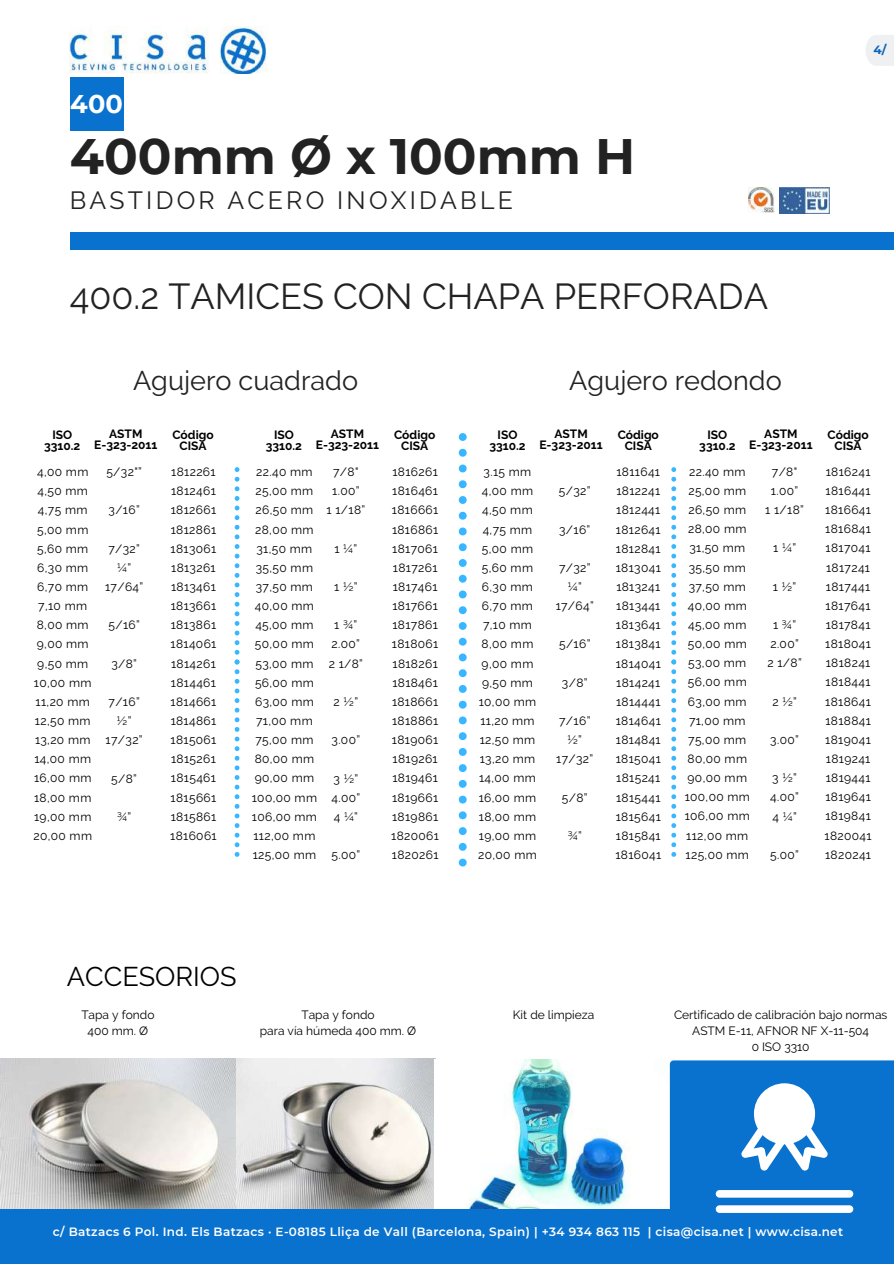
<style>
.page{position:relative;width:894px;height:1264px;background:#fff}
.page>*{position:absolute;margin:0;border:0;box-sizing:border-box;transform-origin:0 0}
.t1{font:700 49.65px "Montserrat";color:#222}
.t2{font:36px "Raleway";color:#222}
.t3{font:27px "Raleway";color:#222}
.t4{font:27px "Raleway";color:#000}
.t5{font:700 25.5px "Montserrat";color:#fff}
.t6{font:24.9px "Raleway";letter-spacing:.13em;color:#222}
.t7{font:12px/19.2px "Raleway";letter-spacing:.03em;color:#000;text-align:center}
.t8{font:700 12px/11.2px "Raleway";color:#000;text-align:center}
.t9{font:12px/15.8px "Raleway";color:#000;text-align:center}
.t10{font:600 12px "Montserrat";letter-spacing:.03em;color:#fff}
.t11{font:700 12px "Montserrat";color:#0a66bb}
</style>
<div class="page">
<img style="left:0;top:1058px;width:238px;height:151px">
<img style="left:237px;top:1058px;width:198px;height:150px">
<img style="left:434px;top:1059px;width:197px;height:150px">
<div style="left:0;top:1209px;width:893px;height:54px;background:#0972ce"></div>
<svg style="left:669px;top:1060px;width:224px;height:153px"></svg>
<div style="left:715px;top:1205px;width:138px;height:7px;background:#fff;border-radius:4px"></div>
<div style="left:715px;top:1189px;width:138px;height:8px;background:#fff;border-radius:4px"></div>
<div style="left:70px;top:232px;width:823px;height:17px;background:#0972ce"></div>
<svg style="left:866px;top:35px;width:27px;height:31px"></svg>
<div style="left:70px;top:78px;width:53px;height:53px;background:#0972ce"></div>
<svg style="left:458px;top:764px;width:8px;height:8px"></svg>
<svg style="left:458px;top:780px;width:8px;height:7px"></svg>
<svg style="left:458px;top:795px;width:8px;height:8px"></svg>
<svg style="left:458px;top:811px;width:8px;height:8px"></svg>
<svg style="left:458px;top:827px;width:8px;height:8px"></svg>
<svg style="left:458px;top:842px;width:8px;height:8px"></svg>
<svg style="left:458px;top:858px;width:8px;height:8px"></svg>
<svg style="left:458px;top:433px;width:8px;height:8px"></svg>
<svg style="left:458px;top:449px;width:8px;height:7px"></svg>
<svg style="left:458px;top:464px;width:8px;height:8px"></svg>
<svg style="left:458px;top:480px;width:8px;height:8px"></svg>
<svg style="left:458px;top:496px;width:8px;height:8px"></svg>
<svg style="left:458px;top:512px;width:8px;height:7px"></svg>
<svg style="left:458px;top:527px;width:8px;height:8px"></svg>
<svg style="left:458px;top:543px;width:8px;height:8px"></svg>
<svg style="left:458px;top:559px;width:8px;height:8px"></svg>
<svg style="left:458px;top:575px;width:8px;height:7px"></svg>
<svg style="left:458px;top:590px;width:8px;height:8px"></svg>
<svg style="left:458px;top:606px;width:8px;height:8px"></svg>
<svg style="left:458px;top:622px;width:8px;height:8px"></svg>
<svg style="left:458px;top:637px;width:8px;height:8px"></svg>
<svg style="left:458px;top:653px;width:8px;height:8px"></svg>
<svg style="left:458px;top:669px;width:8px;height:8px"></svg>
<svg style="left:458px;top:685px;width:8px;height:8px"></svg>
<svg style="left:458px;top:700px;width:8px;height:8px"></svg>
<svg style="left:458px;top:716px;width:8px;height:8px"></svg>
<svg style="left:458px;top:732px;width:8px;height:8px"></svg>
<svg style="left:458px;top:748px;width:8px;height:7px"></svg>
<svg style="left:234px;top:467px;width:5px;height:389px"></svg>
<svg style="left:671px;top:467px;width:5px;height:389px"></svg>
<img style="left:70px;top:27px;width:197px;height:47px">
<img style="left:779px;top:188px;width:50px;height:26px">
<img style="left:748px;top:188px;width:26px;height:25px">
<h3 class="t5" style="left:70px;top:88px;width:54px">400</h3>
<h1 class="t1" style="left:70px;top:125px;width:566px">400mm Ø x 100mm H</h1>
<h3 class="t6" style="left:70px;top:185px;width:444px">BASTIDOR ACERO INOXIDABLE</h3>
<h2 class="t2" style="left:70px;top:275px;width:699px">400.2 TAMICES CON CHAPA PERFORADA</h2>
<h3 class="t3" style="left:133px;top:365px;width:226px">Agujero cuadrado</h3>
<h3 class="t3" style="left:569px;top:365px;width:214px">Agujero redondo</h3>
<p class="t11" style="left:873px;top:43px;width:15px">4/</p>
<p class="t8" style="left:44px;top:428px;width:38px">ISO<br>3310.2</p>
<p class="t8" style="left:94px;top:428px;width:65px;line-height:10.8px">ASTM<br>E-323-2011</p>
<p class="t8" style="left:172px;top:428px;width:43px">Código<br>CISA</p>
<p class="t7" style="left:33px;top:462px;width:60px">4,00 mm<br>4,50 mm<br>4,75 mm<br>5,00 mm<br>5,60 mm<br>6,30 mm<br>6,70 mm<br>7,10 mm<br>8,00 mm<br>9,00 mm<br>9,50 mm<br>10,00 mm<br>11,20 mm<br>12,50 mm<br>13,20 mm<br>14,00 mm<br>16,00 mm<br>18,00 mm<br>19,00 mm<br>20,00 mm</p>
<p class="t7" style="left:106px;top:462px;width:37px">5/32"”</p>
<p class="t7" style="left:108px;top:500px;width:33px">3/16”</p>
<p class="t7" style="left:105px;top:539px;width:40px">7/32” ¼”<br>17/64”</p>
<p class="t7" style="left:108px;top:615px;width:33px">5/16”</p>
<p class="t7" style="left:111px;top:653px;width:27px">3/8”</p>
<p class="t7" style="left:106px;top:692px;width:38px">7/16” ½”<br>17/32”</p>
<p class="t7" style="left:111px;top:768px;width:27px">5/8”</p>
<p class="t7" style="left:117px;top:807px;width:16px">¾”</p>
<p class="t7" style="left:170px;top:462px;width:48px;text-align:justify">1812261<br>1812461<br>1812661<br>1812861<br>1813061<br>1813261<br>1813461<br>1813661<br>1813861<br>1814061<br>1814261<br>1814461<br>1814661<br>1814861<br>1815061<br>1815261<br>1815461<br>1815661<br>1815861<br>1816061</p>
<p class="t8" style="left:266px;top:428px;width:38px">ISO<br>3310.2</p>
<p class="t8" style="left:316px;top:428px;width:65px;line-height:10.8px">ASTM<br>E-323-2011</p>
<p class="t8" style="left:394px;top:428px;width:43px">Código<br>CISA</p>
<p class="t7" style="left:252px;top:462px;width:67px">22.40 mm<br>25,00 mm<br>26,50 mm<br>28,00 mm<br>31,50 mm<br>35,50 mm<br>37,50 mm<br>40,00 mm<br>45,00 mm<br>50,00 mm<br>53,00 mm<br>56,00 mm<br>63,00 mm<br>71,00 mm<br>75,00 mm<br>80,00 mm<br>90,00 mm<br>100,00 mm<br>106,00 mm<br>112,00 mm<br>125,00 mm</p>
<p class="t7" style="left:326px;top:462px;width:40px">7/8"<br>1.00”<br>1 1/18”</p>
<p class="t7" style="left:334px;top:539px;width:24px">1 ¼”</p>
<p class="t7" style="left:334px;top:577px;width:25px">1 ½”</p>
<p class="t7" style="left:328px;top:615px;width:36px">1 ¾”<br>2.00”<br>2 1/8”</p>
<p class="t7" style="left:333px;top:692px;width:26px">2 ½”</p>
<p class="t7" style="left:331px;top:730px;width:30px">3.00”</p>
<p class="t7" style="left:331px;top:768px;width:30px;text-align:left">3 ½”<br>4.00”<br>4 ¼”</p>
<p class="t7" style="left:331px;top:845px;width:30px">5.00”</p>
<p class="t7" style="left:391px;top:462px;width:49px;text-align:left">1816261<br>1816461<br>1816661<br>1816861<br>1817061<br>1817261<br>1817461<br>1817661<br>1817861<br>1818061<br>1818261<br>1818461<br>1818661<br>1818861<br>1819061<br>1819261<br>1819461<br>1819661<br>1819861<br>1820061<br>1820261</p>
<p class="t8" style="left:489px;top:429px;width:38px">ISO<br>3310.2</p>
<p class="t8" style="left:539px;top:429px;width:65px;line-height:10.8px">ASTM<br>E-323-2011</p>
<p class="t8" style="left:617px;top:429px;width:43px">Código<br>CISA</p>
<p class="t7" style="left:615px;top:462px;width:47px;text-align:justify">1811641<br>1812241<br>1812441<br>1812641<br>1812841<br>1813041<br>1813241<br>1813441<br>1813641<br>1813841<br>1814041<br>1814241<br>1814441<br>1814641<br>1814841<br>1815041<br>1815241<br>1815441<br>1815641<br>1815841<br>1816041</p>
<p class="t7" style="left:478px;top:462px;width:60px">3.15 mm<br>4,00 mm<br>4,50 mm<br>4,75 mm<br>5,00 mm<br>5,60 mm<br>6,30 mm<br>6,70 mm<br>7,10 mm<br>8,00 mm<br>9,00 mm<br>9,50 mm<br>10,00 mm<br>11,20 mm<br>12,50 mm<br>13,20 mm<br>14,00 mm<br>16,00 mm<br>18,00 mm<br>19,00 mm<br>20,00 mm</p>
<p class="t7" style="left:558px;top:481px;width:33px">5/32”</p>
<p class="t7" style="left:559px;top:519px;width:33px">3/16”</p>
<p class="t7" style="left:555px;top:558px;width:40px">7/32” ¼”<br>17/64”</p>
<p class="t7" style="left:559px;top:634px;width:33px">5/16”</p>
<p class="t7" style="left:562px;top:673px;width:27px">3/8”</p>
<p class="t7" style="left:556px;top:711px;width:38px">7/16” ½”<br>17/32”</p>
<p class="t7" style="left:561px;top:787px;width:27px">5/8”</p>
<p class="t7" style="left:567px;top:826px;width:16px">¾”</p>
<p class="t8" style="left:699px;top:428px;width:38px">ISO<br>3310.2</p>
<p class="t8" style="left:749px;top:428px;width:65px;line-height:10.8px">ASTM<br>E-323-2011</p>
<p class="t8" style="left:827px;top:428px;width:43px">Código<br>CISA</p>
<p class="t7" style="left:824px;top:462px;width:49px;text-align:left">1816241<br>1816441<br>1816641<br>1816841<br>1817041<br>1817241<br>1817441<br>1817641<br>1817841<br>1818041<br>1818241<br>1818441<br>1818641<br>1818841<br>1819041<br>1819241<br>1819441<br>1819641<br>1819841<br>1820041<br>1820241</p>
<p class="t7" style="left:765px;top:462px;width:40px">7/8"<br>1.00”<br>1 1/18”</p>
<p class="t7" style="left:772px;top:538px;width:24px">1 ¼”</p>
<p class="t7" style="left:772px;top:577px;width:25px">1 ½”</p>
<p class="t7" style="left:767px;top:615px;width:36px">1 ¾”<br>2.00”<br>2 1/8”</p>
<p class="t7" style="left:772px;top:691px;width:26px">2 ½”</p>
<p class="t7" style="left:770px;top:730px;width:30px">3.00”</p>
<p class="t7" style="left:770px;top:768px;width:30px;text-align:left">3 ½”<br>4.00”<br>4 ¼”</p>
<p class="t7" style="left:770px;top:845px;width:30px">5.00”</p>
<p class="t7" style="left:684px;top:462px;width:67px">22.40 mm<br>25,00 mm<br>26,50 mm<br>28,00 mm<br>31,50 mm<br>35,50 mm<br>37,50 mm<br>40,00 mm<br>45,00 mm<br>50,00 mm<br>53,00 mm<br>56,00 mm<br>63,00 mm<br>71,00 mm<br>75,00 mm<br>80,00 mm<br>90,00 mm<br>100,00 mm<br>106,00 mm<br>112,00 mm<br>125,00 mm</p>
<h3 class="t4" style="left:67px;top:960px;width:171px">ACCESORIOS</h3>
<p class="t9" style="left:81px;top:1006px;width:75px">Tapa y fondo<br>400 mm. Ø</p>
<p class="t9" style="left:260px;top:1006px;width:158px">Tapa y fondo<br>para vía húmeda 400 mm. Ø</p>
<p class="t9" style="left:513px;top:1006px;width:83px">Kit de limpieza</p>
<p class="t9" style="left:673px;top:1006px;width:215px">Certificado de calibración bajo normas<br>ASTM E-11, AFNOR NF X-11-504<br>0 ISO 3310</p>
<p class="t10" style="left:53px;top:1224px;width:791px">c/ Batzacs 6 Pol. Ind. Els Batzacs · E-08185 Lliça de Vall (Barcelona, Spain) | +34 934 863 115 | cisa@cisa.net | www.cisa.net</p>
</div>
